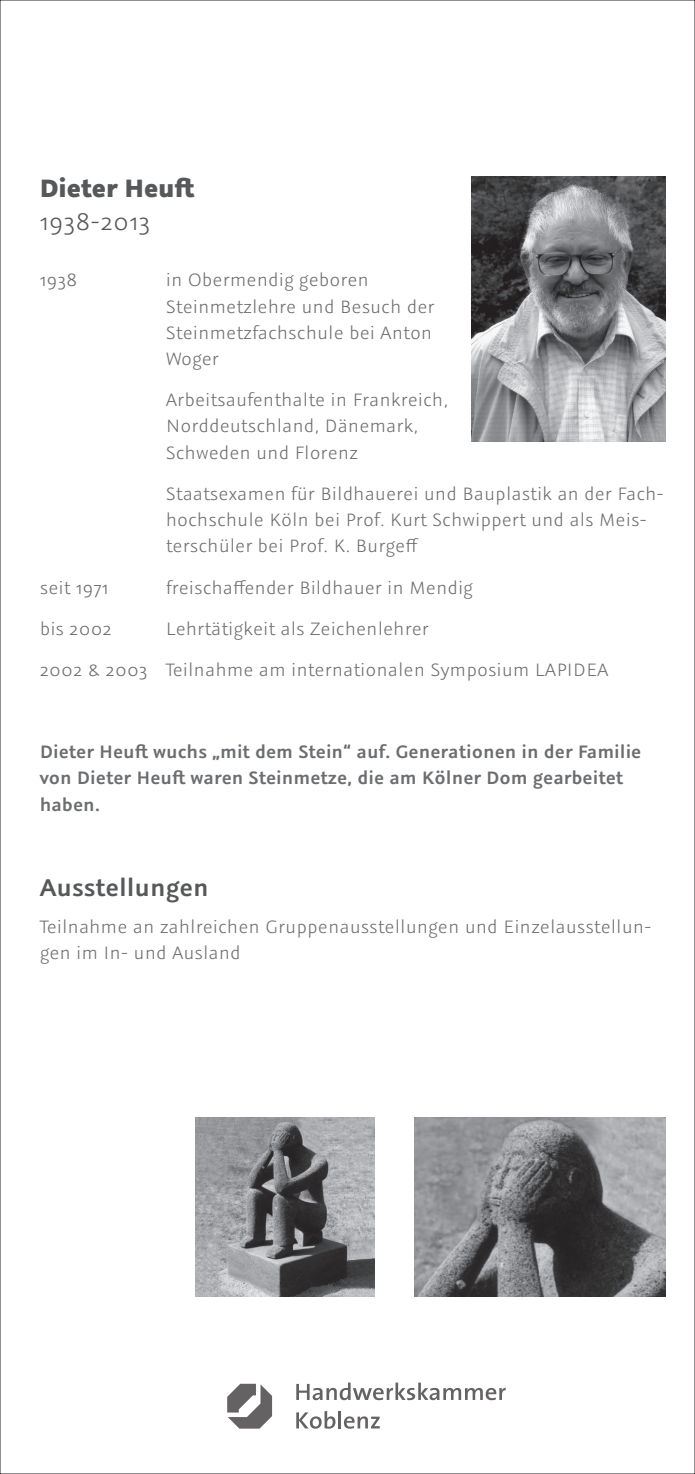
<style>
.page{position:relative;width:695px;height:1474px;background:#fff}
.page>*{position:absolute;margin:0;border:0;box-sizing:border-box;transform-origin:0 0}
.t1{font:700 28px "Graublau Sans";color:#57585a}
.t2{font:600 27.12px "Graublau Sans";color:#57585a}
.t3{font:300 27.12px "Graublau Sans";color:#57585a}
.t4{font:300 20.12px/26.2px "Graublau Sans";color:#6c6d70}
.t5{font:600 20.12px/26.2px "Graublau Sans";color:#6c6d70}
</style>
<div class="page">
<img style="left:471px;top:176px;width:194px;height:266px">
<svg style="left:296px;top:1382px;width:209px;height:18px"></svg>
<svg style="left:296px;top:1411px;width:39px;height:17px"></svg>
<hr style="left:338px;top:1410px;width:3px;height:18px;background:#231f20">
<svg style="left:344px;top:1416px;width:35px;height:12px"></svg>
<svg style="left:227px;top:1383px;width:45px;height:45px"></svg>
<img style="left:195px;top:1117px;width:179px;height:179px">
<img style="left:415px;top:1117px;width:250px;height:179px">
<h1 class="t1" style="left:40px;top:171px;width:156px">Dieter Heuft</h1>
<h2 class="t3" style="left:40px;top:204px;width:112px">1938-2013</h2>
<p class="t4" style="left:40px;top:266px;width:39px">1938</p>
<p class="t4" style="left:166px;top:266px;width:270px">in Obermendig geboren<br>Steinmetzlehre und Besuch der<br>Steinmetzfachschule bei Anton<br>Woger</p>
<p class="t4" style="left:166px;top:386px;width:284px">Arbeitsaufenthalte in Frankreich,<br>Norddeutschland, Dänemark,<br>Schweden und Florenz</p>
<p class="t4" style="left:166px;top:480px;width:500px">Staatsexamen für Bildhauerei und Bauplastik an der Fach&shy;hochschule Köln bei Prof. Kurt Schwippert und als Meis&shy;terschüler bei Prof. K. Burgeff</p>
<p class="t4" style="left:40px;top:573px;width:70px">seit 1971</p>
<p class="t4" style="left:166px;top:573px;width:309px">freischaffender Bildhauer in Mendig</p>
<p class="t4" style="left:40px;top:614px;width:74px">bis 2002</p>
<p class="t4" style="left:40px;top:607px;width:570px;line-height:41.1px;text-indent:126px">Lehrtätigkeit als Zeichenlehrer<br>2002 &amp; 2003 Teilnahme am internationalen Symposium LAPIDEA</p>
<p class="t5" style="left:40px;top:738px;width:603px">Dieter Heuft wuchs „mit dem Stein“ auf. Generationen in der Familie von Dieter Heuft waren Steinmetze, die am Kölner Dom gearbeitet haben.</p>
<h2 class="t2" style="left:40px;top:871px;width:170px">Ausstellungen</h2>
<p class="t4" style="left:40px;top:912px;width:613px">Teilnahme an zahlreichen Gruppenausstellungen und Einzelausstellun&shy;gen im In- und Ausland</p>
</div>
